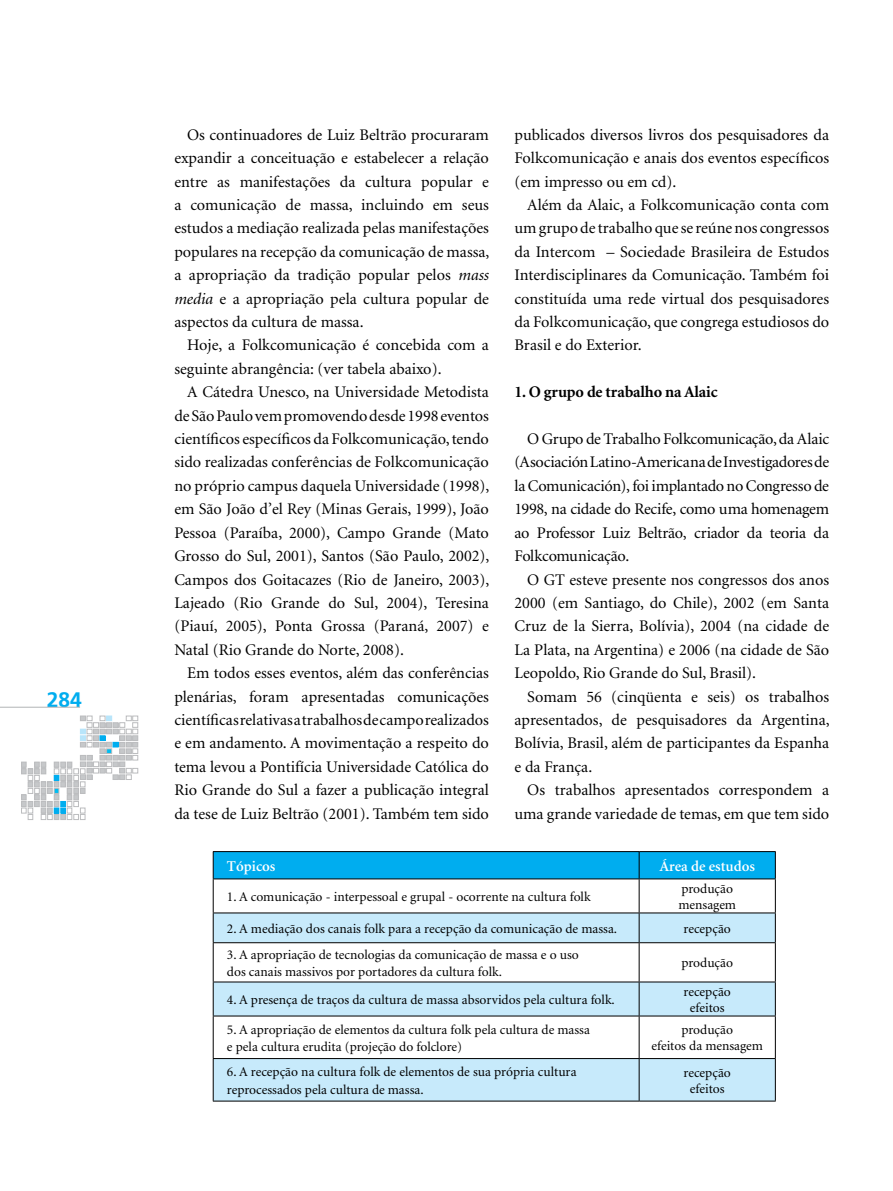
<style>
.page{position:relative;width:893px;height:1191px;background:#fff}
.page>*{position:absolute;margin:0;border:0;box-sizing:border-box;transform-origin:0 0}
.t1{font:700 21px "Frutiger";color:#00adef}
.t2{font:16.2px "Minion";color:#000}
.t3{font:16.2px "Minion";letter-spacing:-.02em;color:#000}
.t4{font:700 16.2px "Minion";letter-spacing:-.01em;color:#000}
.t5{font:16.2px "Minion";letter-spacing:-.025em;color:#000}
.t6{font:600 15px "Minion";color:#fff}
.t7{font:13.5px/16.2px "Minion";color:#000}
.s1{font-style:italic}
</style>
<div class="page">
<hr style="left:0;top:707px;width:80px;height:1px;background:#b1b4b6">
<svg style="left:21px;top:716px;width:117px;height:103px"></svg>
<svg style="left:214px;top:913px;width:561px;height:187px;fill:#c7eafb"></svg>
<hr style="left:213px;top:912px;width:426px;height:1px;background:#000">
<hr style="left:639px;top:912px;width:137px;height:1px;background:#000">
<hr style="left:213px;top:942px;width:426px;height:1px;background:#000">
<hr style="left:639px;top:942px;width:137px;height:1px;background:#000">
<hr style="left:213px;top:981px;width:426px;height:1px;background:#000">
<hr style="left:639px;top:981px;width:137px;height:1px;background:#000">
<hr style="left:213px;top:1015px;width:426px;height:1px;background:#000">
<hr style="left:639px;top:1015px;width:137px;height:1px;background:#000">
<hr style="left:213px;top:1058px;width:426px;height:1px;background:#000">
<hr style="left:639px;top:1058px;width:137px;height:1px;background:#000">
<hr style="left:213px;top:1100px;width:426px;height:1px;background:#000">
<hr style="left:639px;top:1100px;width:137px;height:1px;background:#000">
<hr style="left:213px;top:879px;width:1px;height:33px;background:#000">
<svg style="left:213px;top:913px;width:1px;height:29px"></svg>
<hr style="left:213px;top:943px;width:1px;height:38px;background:#000">
<hr style="left:213px;top:982px;width:1px;height:33px;background:#000">
<hr style="left:213px;top:1016px;width:1px;height:42px;background:#000">
<hr style="left:213px;top:1059px;width:1px;height:41px;background:#000">
<svg style="left:213px;top:851px;width:563px;height:28px;background:#00a2e0"></svg>
<hr style="left:639px;top:879px;width:1px;height:33px;background:#000">
<hr style="left:775px;top:879px;width:1px;height:33px;background:#000">
<svg style="left:639px;top:913px;width:1px;height:29px"></svg>
<svg style="left:775px;top:913px;width:1px;height:29px"></svg>
<hr style="left:639px;top:943px;width:1px;height:38px;background:#000">
<hr style="left:775px;top:943px;width:1px;height:38px;background:#000">
<hr style="left:639px;top:982px;width:1px;height:33px;background:#000">
<hr style="left:775px;top:982px;width:1px;height:33px;background:#000">
<hr style="left:639px;top:1016px;width:1px;height:42px;background:#000">
<hr style="left:775px;top:1016px;width:1px;height:42px;background:#000">
<hr style="left:639px;top:1059px;width:1px;height:41px;background:#000">
<hr style="left:775px;top:1059px;width:1px;height:41px;background:#000">
<p class="t1" style="left:47px;top:687px;width:37px">284</p>
<p class="t2" style="left:187px;top:127px;width:303px">Os continuadores de Luiz Beltrão procuraram</p>
<p class="t2" style="left:174px;top:150px;width:316px">expandir a conceituação e estabelecer a relação</p>
<p class="t2" style="left:174px;top:173px;width:316px">entre as manifestações da cultura popular e</p>
<p class="t2" style="left:174px;top:197px;width:316px">a comunicação de massa, incluindo em seus</p>
<p class="t2" style="left:174px;top:220px;width:316px">estudos a mediação realizada pelas manifestações</p>
<p class="t2" style="left:174px;top:244px;width:317px">populares na recepção da comunicação de massa,</p>
<p class="t2" style="left:174px;top:267px;width:311px">a apropriação da tradição popular pelos <span class="s1">mass</span></p>
<p class="t2" style="left:174px;top:290px;width:316px"><span class="s1">media</span> e a apropriação pela cultura popular de</p>
<p class="t2" style="left:174px;top:314px;width:191px">aspectos da cultura de massa.</p>
<p class="t2" style="left:187px;top:337px;width:303px">Hoje, a Folkcomunicação é concebida com a</p>
<p class="t2" style="left:174px;top:361px;width:269px">seguinte abrangência: (ver tabela abaixo).</p>
<p class="t2" style="left:187px;top:384px;width:303px">A Cátedra Unesco, na Universidade Metodista</p>
<p class="t2" style="left:174px;top:407px;width:316px">de São Paulo vem promovendo desde 1998 eventos</p>
<p class="t2" style="left:174px;top:431px;width:316px">científicos específicos da Folkcomunicação, tendo</p>
<p class="t2" style="left:174px;top:454px;width:316px">sido realizadas conferências de Folkcomunicação</p>
<p class="t2" style="left:174px;top:478px;width:317px">no próprio campus daquela Universidade (1998),</p>
<p class="t2" style="left:174px;top:501px;width:316px">em São João d’el Rey (Minas Gerais, 1999), João</p>
<p class="t2" style="left:174px;top:524px;width:316px">Pessoa (Paraíba, 2000), Campo Grande (Mato</p>
<p class="t2" style="left:174px;top:548px;width:317px">Grosso do Sul, 2001), Santos (São Paulo, 2002),</p>
<p class="t2" style="left:174px;top:571px;width:317px">Campos dos Goitacazes (Rio de Janeiro, 2003),</p>
<p class="t2" style="left:174px;top:595px;width:316px">Lajeado (Rio Grande do Sul, 2004), Teresina</p>
<p class="t2" style="left:174px;top:618px;width:316px">(Piauí, 2005), Ponta Grossa (Paraná, 2007) e</p>
<p class="t2" style="left:174px;top:641px;width:231px">Natal (Rio Grande do Norte, 2008).</p>
<p class="t2" style="left:187px;top:665px;width:303px">Em todos esses eventos, além das conferências</p>
<p class="t2" style="left:174px;top:688px;width:316px">plenárias, foram apresentadas comunicações</p>
<p class="t2" style="left:174px;top:712px;width:316px">científicas relativas a trabalhos de campo realizados</p>
<p class="t2" style="left:174px;top:735px;width:316px">e em andamento. A movimentação a respeito do</p>
<p class="t2" style="left:174px;top:758px;width:316px">tema levou a Pontifícia Universidade Católica do</p>
<p class="t2" style="left:174px;top:782px;width:316px">Rio Grande do Sul a fazer a publicação integral</p>
<p class="t2" style="left:174px;top:805px;width:316px">da tese de Luiz Beltrão (2001). Também tem sido</p>
<p class="t2" style="left:514px;top:127px;width:316px">publicados diversos livros dos pesquisadores da</p>
<p class="t2" style="left:514px;top:150px;width:316px">Folkcomunicação e anais dos eventos específicos</p>
<p class="t2" style="left:514px;top:173px;width:163px">(em impresso ou em cd).</p>
<p class="t2" style="left:527px;top:197px;width:303px">Além da Alaic, a Folkcomunicação conta com</p>
<p class="t2" style="left:514px;top:220px;width:316px">um grupo de trabalho que se reúne nos congressos</p>
<p class="t2" style="left:514px;top:244px;width:316px">da Intercom – Sociedade Brasileira de Estudos</p>
<p class="t2" style="left:514px;top:267px;width:316px">Interdisciplinares da Comunicação. Também foi</p>
<p class="t2" style="left:514px;top:290px;width:316px">constituída uma rede virtual dos pesquisadores</p>
<p class="t2" style="left:514px;top:314px;width:316px">da Folkcomunicação, que congrega estudiosos do</p>
<p class="t2" style="left:514px;top:337px;width:129px">Brasil e do Exterior.</p>
<p class="t4" style="left:514px;top:384px;width:205px">1. O grupo de trabalho na Alaic</p>
<p class="t2" style="left:527px;top:431px;width:303px">O Grupo de Trabalho Folkco-municação, da Alaic</p>
<p class="t2" style="left:514px;top:454px;width:316px">(Asociación Lati-no-Ameri-cana de Investigadores de</p>
<p class="t2" style="left:514px;top:478px;width:316px">la Comunicación), foi im-plantado no Congresso de</p>
<p class="t3" style="left:514px;top:501px;width:316px">1998, na cidade do Recife, como uma homenagem</p>
<p class="t2" style="left:514px;top:524px;width:316px">ao Professor Luiz Beltrão, criador da teoria da</p>
<p class="t5" style="left:514px;top:548px;width:116px">Folkcomunicação.</p>
<p class="t2" style="left:527px;top:571px;width:303px">O GT esteve presente nos congressos dos anos</p>
<p class="t2" style="left:514px;top:595px;width:316px">2000 (em Santiago, do Chile), 2002 (em Santa</p>
<p class="t2" style="left:514px;top:618px;width:316px">Cruz de la Sierra, Bolívia), 2004 (na cidade de</p>
<p class="t2" style="left:514px;top:641px;width:316px">La Plata, na Argentina) e 2006 (na cidade de São</p>
<p class="t2" style="left:514px;top:665px;width:243px">Leopoldo, Rio Grande do Sul, Brasil).</p>
<p class="t2" style="left:527px;top:688px;width:303px">Somam 56 (cinqüenta e seis) os trabalhos</p>
<p class="t2" style="left:514px;top:712px;width:317px">apresentados, de pesquisadores da Argentina,</p>
<p class="t2" style="left:514px;top:735px;width:316px">Bolívia, Brasil, além de participantes da Espanha</p>
<p class="t2" style="left:514px;top:758px;width:79px">e da França.</p>
<p class="t2" style="left:527px;top:782px;width:303px">Os trabalhos apresentados correspondem a</p>
<p class="t2" style="left:514px;top:805px;width:316px">uma grande variedade de temas, em que tem sido</p>
<p class="t6" style="left:227px;top:858px;width:50px">Tópicos</p>
<p class="t6" style="left:659px;top:858px;width:97px">Área de estudos</p>
<p class="t7" style="left:227px;top:889px;width:365px">1. A comunicação - interpessoal e grupal - ocorrente na cultura folk</p>
<p class="t7" style="left:678px;top:881px;width:59px">produção mensagem</p>
<p class="t7" style="left:227px;top:921px;width:392px">2. A mediação dos canais folk para a recepção da comunicação de massa.</p>
<p class="t7" style="left:684px;top:921px;width:49px">recepção</p>
<p class="t7" style="left:227px;top:946px;width:353px;line-height:17.2px">3. A apropriação de tecnologias da comunicação de massa e o uso dos canais massivos por portadores da cultura folk.</p>
<p class="t7" style="left:681px;top:955px;width:53px">produção</p>
<p class="t7" style="left:227px;top:992px;width:389px">4. A presença de traços da cultura de massa absorvidos pela cultura folk.</p>
<p class="t7" style="left:684px;top:984px;width:49px;text-align:center">recepção efeitos</p>
<p class="t7" style="left:227px;top:1021px;width:364px;line-height:17.2px">5. A apropriação de elementos da cultura folk pela cultura de massa e pela cultura erudita (projeção do folclore)</p>
<p class="t7" style="left:651px;top:1022px;width:113px;text-align:center">produção<br>efeitos da mensagem</p>
<p class="t7" style="left:227px;top:1063px;width:351px;line-height:17.2px">6. A recepção na cultura folk de elementos de sua própria cultura reprocessados pela cultura de massa.</p>
<p class="t7" style="left:684px;top:1064px;width:49px;text-align:center">recepção efeitos</p>
</div>
